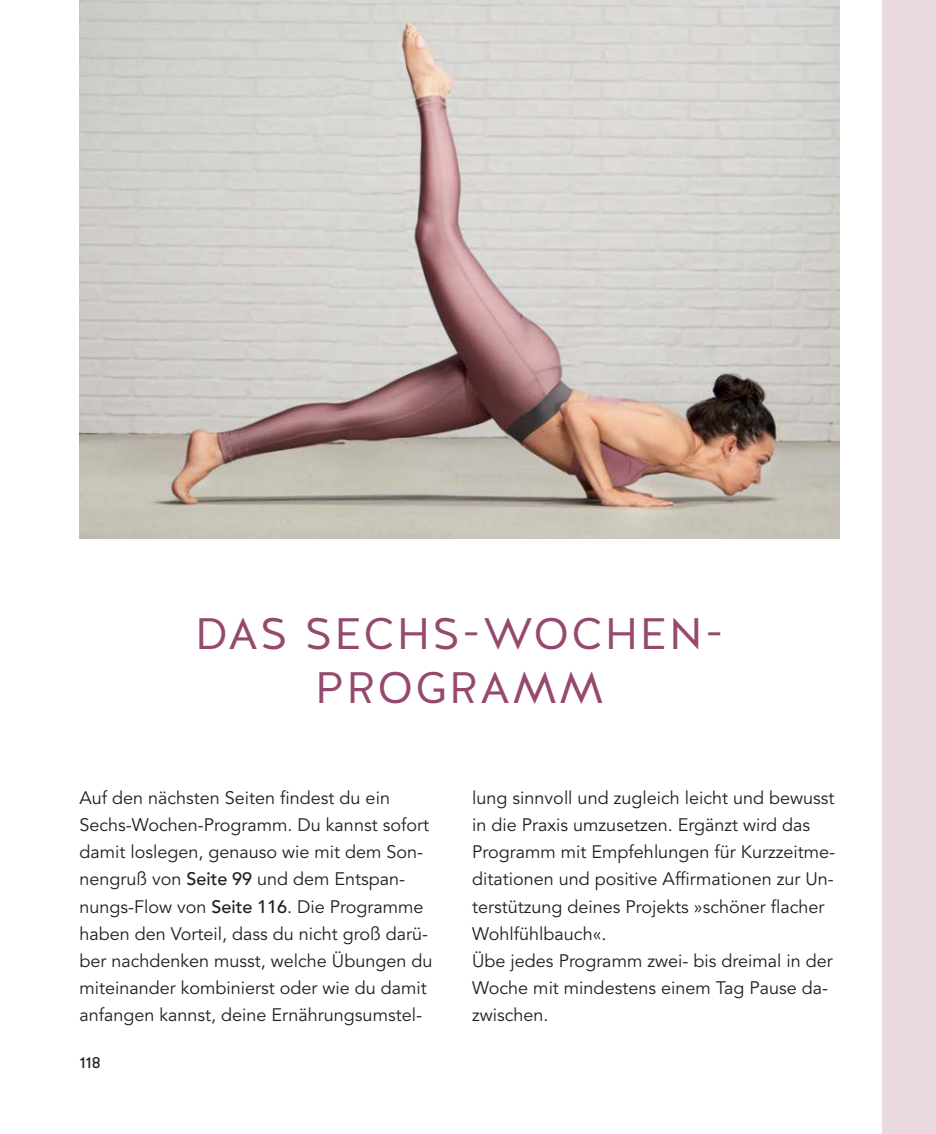
<style>
.page{position:relative;width:936px;height:1134px;background:#fff}
.page>*{position:absolute;margin:0;border:0;box-sizing:border-box;transform-origin:0 0}
.t1{font:44px/54px "Halis GR";letter-spacing:.05em;color:#95496e;text-align:center}
.t2{font:18px/27.2px "Avenir LT Std";color:#221f1f}
.t3{font:16px "Halis GR";color:#221f1f}
.s1{font-weight:500}
</style>
<div class="page">
<img style="left:79px;top:0;width:760px;height:539px">
<div style="left:882px;top:0;width:53px;height:1134px;background:#ebd9e2"></div>
<h1 class="t1" style="left:195px;top:607px;width:530px">DAS SECHS-WOCHEN-<br>PROGRAMM</h1>
<p class="t2" style="left:79px;top:785px;width:354px">Auf den nächsten Seiten findest du ein Sechs-Wochen-Programm. Du kannst sofort damit loslegen, genauso wie mit dem Son&shy;nengruß von <span class="s1">Seite 99</span> und dem Entspan&shy;nungs-Flow von <span class="s1">Seite 116</span>. Die Programme haben den Vorteil, dass du nicht groß darü&shy;ber nachdenken musst, welche Übungen du miteinander kombinierst oder wie du damit anfangen kannst, deine Ernährungsumstel-</p>
<p class="t2" style="left:472px;top:785px;width:364px">lung sinnvoll und zugleich leicht und bewusst in die Praxis umzusetzen. Ergänzt wird das Programm mit Empfehlungen für Kurzzeitme&shy;ditationen und positive Affirmationen zur Un&shy;terstützung deines Projekts »schöner flacher Wohlfühlbauch«.<br>Übe jedes Programm zwei- bis dreimal in der Woche mit mindestens einem Tag Pause da&shy;zwischen.</p>
<p class="t3" style="left:79px;top:1053px;width:23px">118</p>
</div>
